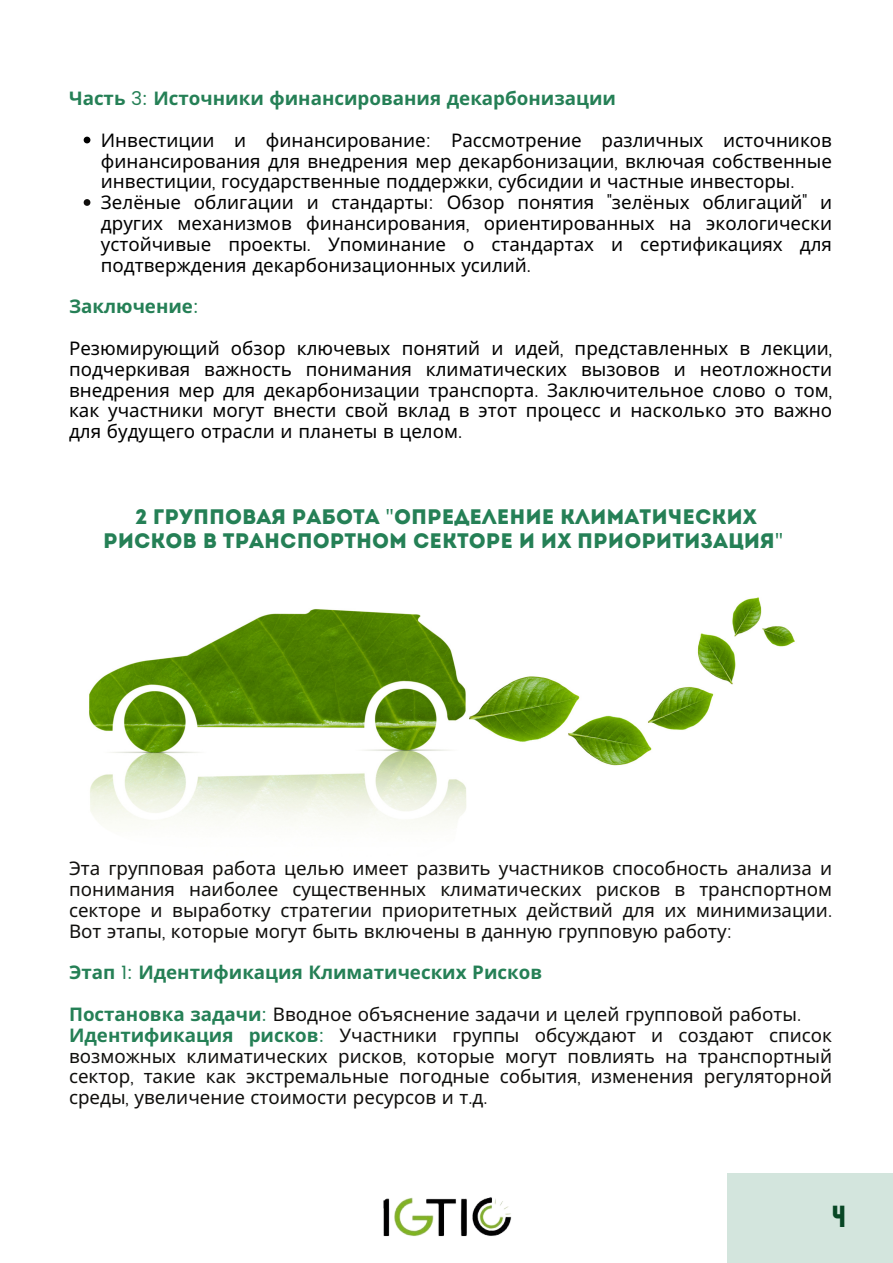
<style>
.page{position:relative;width:893px;height:1263px;background:#fff}
.page>*{position:absolute;margin:0;border:0;box-sizing:border-box;transform-origin:0 0}
.t1{font:31.35px "Cheddar";color:#013919}
.t2{font:21px/23.6px "Intro";color:#258056;text-align:center}
.t3{font:18.75px/20.9px "Noto Sans";color:#000;text-align:justify}
.t4{font:18.75px/20.9px "Noto Sans";color:#100f0d;text-align:justify}
.t5{font:700 18.75px "Noto Sans";color:#258056}
.s1{font-family:"Poppins";font-weight:400}
.s2{font-family:"Poppins";font-weight:300}
.s3{font-family:"Noto Sans"}
.s4{font-weight:700;color:#258056}
.s5{font-family:"Poppins";color:#258056}
</style>
<div class="page">
<img style="left:383px;top:1197px;width:129px;height:40px">
<div style="left:728px;top:1174px;width:165px;height:89px;background:#d3e5dd"></div>
<img style="left:89px;top:597px;width:706px;height:227px">
<svg style="left:84px;top:137px;width:6px;height:6px"></svg>
<svg style="left:84px;top:199px;width:6px;height:7px"></svg>
<p class="t5" style="left:69px;top:85px;width:548px">Часть <span class="s1">3:</span> Источники финансирования декарбонизации</p>
<p class="t3" style="left:101px;top:129px;width:732px">Инвестиции и финансирование<span class="s2">:</span> Рассмотрение различных источников финансирования для внедрения мер декарбонизации<span class="s2">,</span> включая собственные инвестиции<span class="s2">,</span> государственные поддержки<span class="s2">,</span> субсидии и частные инвесторы<span class="s2">.</span></p>
<p class="t3" style="left:101px;top:191px;width:732px">Зелёные облигации и стандарты<span class="s2">:</span> Обзор понятия <span class="s2">"</span>зелёных облигаций<span class="s2">"</span> и других механизмов финансирования<span class="s2">,</span> ориентированных на экологически устойчивые проекты<span class="s2">.</span> Упоминание о стандартах и сертификациях для подтверждения декарбонизационных усилий<span class="s2">.</span></p>
<p class="t5" style="left:69px;top:293px;width:131px">Заключение<span class="s1">:</span></p>
<p class="t3" style="left:69px;top:337px;width:764px">Резюмирующий обзор ключевых понятий и идей<span class="s2">,</span> представленных в лекции<span class="s2">, </span>подчеркивая важность понимания климатических вызовов и неотложности внедрения мер для декарбонизации транспорта<span class="s2">.</span> Заключительное слово о том<span class="s2">, </span>как участники могут внести свой вклад в этот процесс и насколько это важно для будущего отрасли и планеты в целом<span class="s2">.</span></p>
<p class="t2" style="left:103px;top:507px;width:682px">2 Групповая работа <span class="s3">"</span>Определение климатических рисков в транспортном секторе и их приоритизация<span class="s3">"</span></p>
<p class="t4" style="left:69px;top:857px;width:764px">Эта групповая работа целью имеет развить участников способность анализа и понимания наиболее существенных климатических рисков в транспортном секторе и выработку стратегии приоритетных действий для их минимизации<span class="s2">.<br></span>Вот этапы<span class="s2">,</span> которые могут быть включены в данную групповую работу<span class="s2">:</span></p>
<p class="t5" style="left:69px;top:959px;width:475px">Этап <span class="s1">1:</span> Идентификация Климатических Рисков</p>
<p class="t4" style="left:69px;top:1003px;width:733px"><span class="s4">Постановка задачи</span><span class="s5">:</span> Вводное объяснение задачи и целей групповой работы<span class="s2">.</span></p>
<p class="t4" style="left:69px;top:1024px;width:764px"><span class="s4">Идентификация рисков</span><span class="s5">:</span> Участники группы обсуждают и создают список возможных климатических рисков<span class="s2">,</span> которые могут повлиять на транспортный сектор<span class="s2">,</span> такие как экстремальные погодные события<span class="s2">,</span> изменения регуляторной среды<span class="s2">,</span> увеличение стоимости ресурсов и т<span class="s2">.</span>д<span class="s2">.</span></p>
<p class="t1" style="left:832px;top:1202px;width:15px">4</p>
</div>
